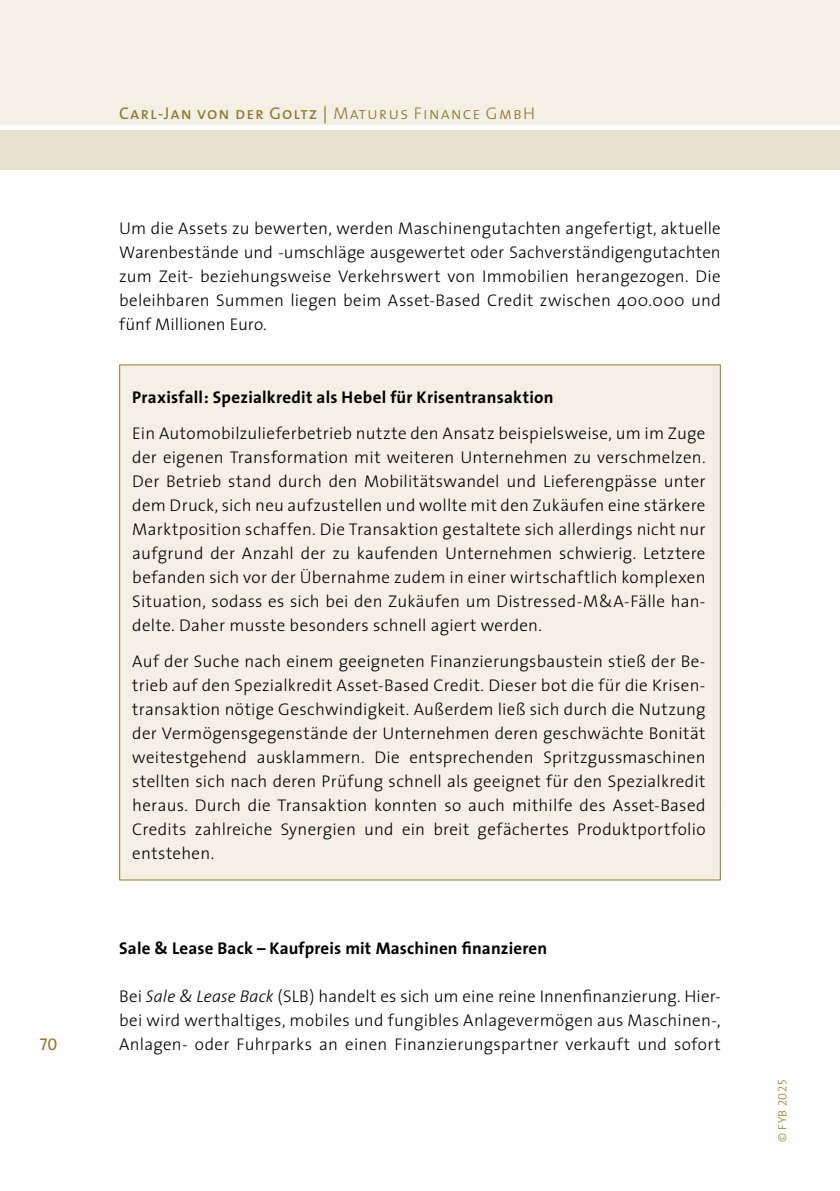
<style>
.page{position:relative;width:840px;height:1191px;background:#fff}
.page>*{position:absolute;margin:0;border:0;box-sizing:border-box;transform-origin:0 0}
.t1{font:300 17px/24px "The Sans";letter-spacing:.015em;color:#000;text-align:justify}
.t2{font:700 17px "The Sans";letter-spacing:.01em;color:#000}
.t3{font:17px "The Sans Caps";letter-spacing:.06em;color:#91792e}
.t4{font:12px "The Sans Light Caps";letter-spacing:.05em;color:#91792e}
.s1{font-family:"The Sans Light Caps"}
.s2{font-style:italic}
.s3{font-family:"The Sans";font-weight:300}
</style>
<div class="page">
<div style="left:119px;top:364px;width:601px;height:516px;background:#f4f0e6"></div>
<div style="left:0;top:0;width:839px;height:125px;background:#f4f0e6"></div>
<div style="left:0;top:130px;width:839px;height:40px;background:#e8e1cf"></div>
<hr style="left:839px;top:0;width:1px;height:125px;background:#f4f0e6">
<p class="t3" style="left:40px;top:1029px;width:19px">70</p>
<p class="t3" style="left:119px;top:99px;width:417px">Carl-Jan von der Goltz | <span class="s1">Maturus Finance GmbH</span></p>
<p class="t1" style="left:119px;top:215px;width:602px">Um die Assets zu bewerten, werden Maschinengutachten angefertigt, aktuelle Warenbestände und -umschläge ausgewertet oder Sachverständigengutachten zum Zeit- beziehungsweise Verkehrswert von Immobilien herangezogen. Die beleihbaren Summen liegen beim Asset-Based Credit zwischen 400.000 und fünf Millionen Euro.</p>
<p class="t2" style="left:132px;top:383px;width:422px">Praxisfall: Spezialkredit als Hebel für Krisentransaktion</p>
<p class="t1" style="left:132px;top:421px;width:574px">Ein Automobilzulieferbetrieb nutzte den Ansatz beispielsweise, um im Zuge der eigenen Transformation mit weiteren Unternehmen zu verschmelzen.<br>Der Betrieb stand durch den Mobilitätswandel und Lieferengpässe unter dem Druck, sich neu aufzustellen und wollte mit den Zukäufen eine stärkere Marktposition schaffen. Die Transaktion gestaltete sich allerdings nicht nur aufgrund der Anzahl der zu kaufenden Unternehmen schwierig. Letztere befanden sich vor der Übernahme zudem in einer wirtschaftlich komplexen Situation, sodass es sich bei den Zukäufen um Distressed-M&amp;A-Fälle han&shy;delte. Daher musste besonders schnell agiert werden.</p>
<p class="t1" style="left:132px;top:649px;width:574px">Auf der Suche nach einem geeigneten Finanzierungsbaustein stieß der Be&shy;trieb auf den Spezialkredit Asset-Based Credit. Dieser bot die für die Krisen&shy;transaktion nötige Geschwindigkeit. Außerdem ließ sich durch die Nutzung der Vermögensgegenstände der Unternehmen deren geschwächte Bonität weitestgehend ausklammern. Die entsprechenden Spritzgussmaschinen stellten sich nach deren Prüfung schnell als geeignet für den Spezialkredit heraus. Durch die Transaktion konnten so auch mithilfe des Asset-Based Credits zahlreiche Synergien und ein breit gefächertes Produktportfolio entstehen.</p>
<p class="t2" style="left:119px;top:934px;width:429px">Sale &amp; Lease Back – Kaufpreis mit Maschinen finanzieren</p>
<p class="t1" style="left:119px;top:983px;width:602px">Bei <span class="s2">Sale &amp; Lease Back</span> (SLB) handelt es sich um eine reine Innenfinanzierung. Hier&shy;bei wird werthaltiges, mobiles und fungibles Anlagevermögen aus Maschinen-, Anlagen- oder Fuhrparks an einen Finanzierungspartner verkauft und sofort</p>
<p class="t4" style="left:772px;top:1142px;width:64px;rotate:-90deg"><span class="s3">©</span> FYB 2025</p>
</div>
